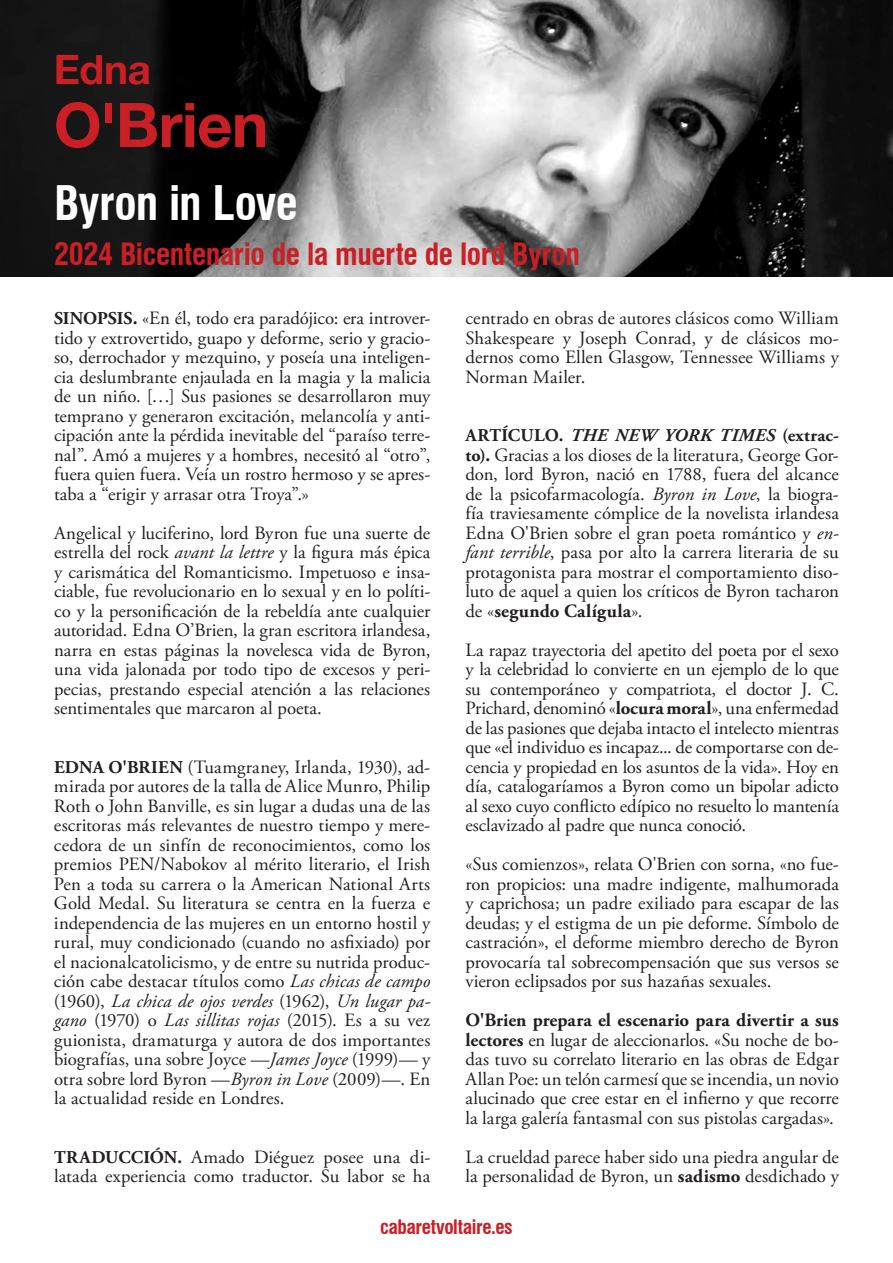
<style>
.page{position:relative;width:893px;height:1263px;background:#fff}
.page>*{position:absolute;margin:0;border:0;box-sizing:border-box;transform-origin:0 0}
.t1{font:700 61.5px "Helvetica 75";letter-spacing:-.01em;color:#cb1f26}
.t2{font:700 condensed 46.5px "Swiss 721 BT";letter-spacing:-.015em;color:#fff}
.t3{font:700 40.5px "Helvetica 75";color:#cb1f26}
.t4{font:700 condensed 30px "Swiss 721 BT";letter-spacing:-.015em;color:#cb1f26}
.t5{font:700 condensed 19.5px "Swiss 721 BT";letter-spacing:-.02em;color:#cb1f26}
.t6{font:18.75px/19.5px "Adobe Garamond Pro";color:#231f20;text-align:justify}
.t7{font:700 18px "Adobe Garamond Pro";letter-spacing:.015em;color:#231f20}
.s1{font-weight:700;font-size:18px}
.s2{font-weight:700}
.s3{font-style:italic}
</style>
<div class="page">
<img style="left:0;top:0;width:893px;height:276px">
<p class="t3" style="left:54px;top:44px;width:99px">Edna</p>
<p class="t1" style="left:54px;top:87px;width:216px">O'Brien</p>
<p class="t2" style="left:54px;top:175px;width:245px">Byron in Love</p>
<p class="t4" style="left:54px;top:236px;width:527px">2024 Bicentenario de la muerte de lord Byron</p>
<p class="t6" style="left:54px;top:309px;width:378px"><span class="s1">SINOPSIS</span><span class="s2">.</span> «En él, todo era paradójico: era introver&shy;tido y extrovertido, guapo y deforme, serio y gracio&shy;so, derrochador y mezquino, y poseía una inteligen&shy;cia deslumbrante enjaulada en la magia y la malicia de un niño. […] Sus pasiones se desarrollaron muy temprano y generaron excitación, melancolía y anti&shy;cipación ante la pérdida inevitable del “paraíso terre&shy;nal”. Amó a mujeres y a hombres, necesitó al “otro”, fuera quien fuera. Veía un rostro hermoso y se apres&shy;taba a “erigir y arrasar otra Troya”.»</p>
<p class="t6" style="left:54px;top:523px;width:378px">Angelical y luciferino, lord Byron fue una suerte de estrella del rock <span class="s3">avant la lettre</span> y la figura más épica y carismática del Romanticismo. Impetuoso e insa&shy;ciable, fue revolucionario en lo sexual y en lo políti&shy;co y la personificación de la rebeldía ante cualquier autoridad. Edna O’Brien, la gran escritora irlandesa, narra en estas páginas la novelesca vida de Byron, una vida jalonada por todo tipo de excesos y peri&shy;pecias, prestando especial atención a las relaciones sentimentales que marcaron al poeta.</p>
<p class="t6" style="left:465px;top:309px;width:375px">centrado en obras de autores clásicos como William Shakespeare y Joseph Conrad, y de clásicos mo&shy;dernos como Ellen Glasgow, Tennessee Williams y Norman Mailer.</p>
<p class="t7" style="left:465px;top:425px;width:375px">ARTÍCULO. <span class="s3">THE NEW YORK TIMES</span> (extrac-</p>
<p class="t6" style="left:465px;top:445px;width:375px"><span class="s1">to)</span><span class="s2">.</span> Gracias a los dioses de la literatura, George Gor&shy;don, lord Byron, nació en 1788, fuera del alcance de la psicofarmacología. <span class="s3">Byron in Love</span>, la biogra&shy;fía traviesamente cómplice de la novelista irlandesa Edna O'Brien sobre el gran poeta romántico y <span class="s3">en&shy;fant terrible</span>, pasa por alto la carrera literaria de su protagonista para mostrar el comportamiento diso&shy;luto de aquel a quien los críticos de Byron tacharon de «<span class="s2">segundo Calígula</span>».</p>
<p class="t6" style="left:465px;top:640px;width:375px">La rapaz trayectoria del apetito del poeta por el sexo y la celebridad lo convierte en un ejemplo de lo que su contemporáneo y compatriota, el doctor J. C.<br>Prichard, denominó «<span class="s2">locura moral</span>», una enfermedad de las pasiones que dejaba intacto el intelecto mientras que «el individuo es incapaz... de comportarse con de&shy;cencia y propiedad en los asuntos de la vida». Hoy en día, catalogaríamos a Byron como un bipolar adicto al sexo cuyo conflicto edípico no resuelto lo mantenía esclavizado al padre que nunca conoció.</p>
<p class="t6" style="left:465px;top:855px;width:375px">«Sus comienzos», relata O'Brien con sorna, «no fue&shy;ron propicios: una madre indigente, malhumorada y caprichosa; un padre exiliado para escapar de las deudas; y el estigma de un pie deforme. Símbolo de castración», el deforme miembro derecho de Byron provocaría tal sobrecompensación que sus versos se vieron eclipsados por sus hazañas sexuales.</p>
<p class="t6" style="left:465px;top:1011px;width:375px"><span class="s2">O'Brien prepara el escenario para divertir a sus lectores</span> en lugar de aleccionarlos. «Su noche de bo&shy;das tuvo su correlato literario en las obras de Edgar Allan Poe: un telón carmesí que se incendia, un novio alucinado que cree estar en el infierno y que recorre la larga galería fantasmal con sus pistolas cargadas».</p>
<p class="t6" style="left:465px;top:1147px;width:375px">La crueldad parece haber sido una piedra angular de la personalidad de Byron, un <span class="s2">sadismo</span> desdichado y</p>
<p class="t5" style="left:380px;top:1215px;width:134px">cabaretvoltaire.es</p>
<p class="t6" style="left:54px;top:757px;width:378px"><span class="s1">EDNA O'BRIEN</span> (Tuamgraney, Irlanda, 1930), ad&shy;mirada por autores de la talla de Alice Munro, Philip Roth o John Banville, es sin lugar a dudas una de las escritoras más relevantes de nuestro tiempo y mere&shy;cedora de un sinfín de reconocimientos, como los premios PEN/Nabokov al mérito literario, el Irish Pen a toda su carrera o la American National Arts Gold Medal. Su literatura se centra en la fuerza e independencia de las mujeres en un entorno hostil y rural, muy condicionado (cuando no asfixiado) por el nacionalcatolicismo, y de entre su nutrida produc&shy;ción cabe destacar títulos como <span class="s3">Las chicas de campo </span>(1960), <span class="s3">La chica de ojos verdes</span> (1962), <span class="s3">Un lugar pa&shy;gano</span> (1970) o <span class="s3">Las sillitas rojas</span> (2015). Es a su vez guionista, dramaturga y autora de dos importantes biografías, una sobre Joyce —<span class="s3">James Joyce</span> (1999)— y otra sobre lord Byron —<span class="s3">Byron in Love</span> (2009)—. En la actualidad reside en Londres.</p>
<p class="t6" style="left:54px;top:1147px;width:378px"><span class="s1">TRADUCCIÓN.</span> Amado Diéguez posee una di&shy;latada experiencia como traductor. Su labor se ha</p>
</div>
